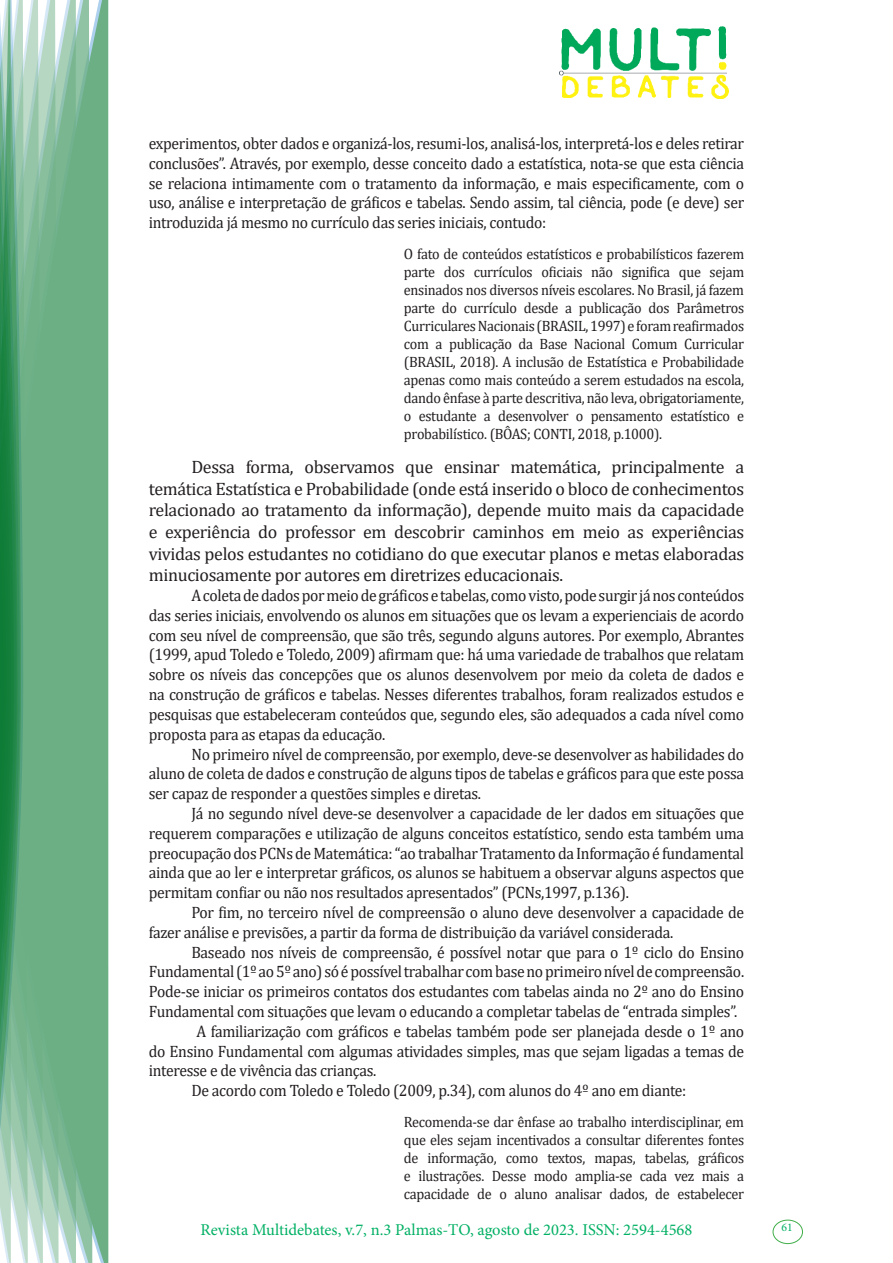
<style>
.page{position:relative;width:893px;height:1263px;background:#fff}
.page>*{position:absolute;margin:0;border:0;box-sizing:border-box;transform-origin:0 0}
.texto{font:18px/21.6px "Cambria";letter-spacing:-.02em;color:#231f20;text-align:justify}
.texto-2{font:16.5px/19.8px "Cambria";letter-spacing:-.02em;color:#231f20;text-align:justify;scale:.95 1}
.t1{font:16.5px "Minion Pro";color:#00b064}
.citacao{font:15px/18px "Cambria";letter-spacing:-.02em;color:#231f20;text-align:justify;scale:.95 1}
.t2{font:11.7px "Minion Pro";color:#00b064}
</style>
<div class="page">
<img style="left:559px;top:26px;width:169px;height:72px">
<div style="left:95px;top:0;width:14px;height:1263px;background:#6caf84"></div>
<svg style="left:79px;top:0;width:16px;height:1263px;background:#71b289"></svg>
<svg style="left:62px;top:0;width:17px;height:1263px;background:#75b48c"></svg>
<svg style="left:45px;top:0;width:17px;height:1263px;background:#7cb792"></svg>
<svg style="left:30px;top:0;width:15px;height:1263px;background:#80ba96"></svg>
<svg style="left:0;top:0;width:30px;height:1263px;background:#61a97f"></svg>
<div style="left:772px;top:1219px;width:31px;height:25px;border:1px solid #40ae49;border-radius:50%"></div>
<p class="texto-2" style="left:149px;top:133px;width:628px">experimentos, obter dados e organizá-los, resumi-los, analisá-los, interpretá-los e deles retirar conclusões”. Através, por exemplo, desse conceito dado a estatística, nota-se que esta ciência se relaciona intimamente com o tratamento da informação, e mais especificamente, com o uso, análise e interpretação de gráficos e tabelas. Sendo assim, tal ciência, pode (e deve) ser introduzida já mesmo no currículo das series iniciais, contudo:</p>
<p class="citacao" style="left:404px;top:245px;width:360px">O fato de conteúdos estatísticos e probabilísticos fazerem parte dos currículos oficiais não significa que sejam ensinados nos diversos níveis escolares. No Brasil, já fazem parte do currículo desde a publicação dos Parâmetros Curriculares Nacionais (BRASIL, 1997) e foram reafirmados com a publicação da Base Nacional Comum Curricular (BRASIL, 2018). A inclusão de Estatística e Probabilidade apenas como mais conteúdo a serem estudados na escola, dando ênfase à parte descritiva, não leva, obrigatoriamente, o estudante a desenvolver o pensamento estatístico e probabilístico. (BÔAS; CONTI, 2018, p.1000).</p>
<p class="texto" style="left:149px;top:456px;width:597px;text-indent:43px">Dessa forma, observamos que ensinar matemática, principalmente a temática Estatística e Probabilidade (onde está inserido o bloco de conhecimentos relacionado ao tratamento da informação), depende muito mais da capacidade e experiência do professor em descobrir caminhos em meio as experiências vividas pelos estudantes no cotidiano do que executar planos e metas elaboradas minuciosamente por autores em diretrizes educacionais.</p>
<p class="texto-2" style="left:149px;top:585px;width:628px;text-indent:43px">A coleta de dados por meio de gráficos e tabelas, como visto, pode surgir já nos conteúdos das series iniciais, envolvendo os alunos em situações que os levam a experienciais de acordo com seu nível de compreensão, que são três, segundo alguns autores. Por exemplo, Abrantes (1999, apud Toledo e Toledo, 2009) afirmam que: há uma variedade de trabalhos que relatam sobre os níveis das concepções que os alunos desenvolvem por meio da coleta de dados e na construção de gráficos e tabelas. Nesses diferentes trabalhos, foram realizados estudos e pesquisas que estabeleceram conteúdos que, segundo eles, são adequados a cada nível como proposta para as etapas da educação.</p>
<p class="texto-2" style="left:149px;top:744px;width:628px;text-indent:43px">No primeiro nível de compreensão, por exemplo, deve-se desenvolver as habilidades do aluno de coleta de dados e construção de alguns tipos de tabelas e gráficos para que este possa ser capaz de responder a questões simples e diretas.</p>
<p class="texto-2" style="left:149px;top:803px;width:628px;text-indent:43px">Já no segundo nível deve-se desenvolver a capacidade de ler dados em situações que requerem comparações e utilização de alguns conceitos estatístico, sendo esta também uma preocupação dos PCNs de Matemática: “ao trabalhar Tratamento da Informação é fundamental ainda que ao ler e interpretar gráficos, os alunos se habituem a observar alguns aspectos que permitam confiar ou não nos resultados apresentados” (PCNs,1997, p.136).</p>
<p class="texto-2" style="left:149px;top:902px;width:628px;text-indent:43px">Por fim, no terceiro nível de compreensão o aluno deve desenvolver a capacidade de fazer análise e previsões, a partir da forma de distribuição da variável considerada.</p>
<p class="texto-2" style="left:149px;top:942px;width:628px;text-indent:43px">Baseado nos níveis de compreensão, é possível notar que para o 1º ciclo do Ensino Fundamental (1º ao 5º ano) só é possível trabalhar com base no primeiro nível de compreensão.<br>Pode-se iniciar os primeiros contatos dos estudantes com tabelas ainda no 2º ano do Ensino Fundamental com situações que levam o educando a completar tabelas de “entrada simples”.</p>
<p class="texto-2" style="left:149px;top:1021px;width:628px;text-indent:48px">A familiarização com gráficos e tabelas também pode ser planejada desde o 1º ano do Ensino Fundamental com algumas atividades simples, mas que sejam ligadas a temas de interesse e de vivência das crianças.</p>
<p class="texto-2" style="left:191px;top:1080px;width:523px">De acordo com Toledo e Toledo (2009, p.34), com alunos do 4º ano em diante:</p>
<p class="citacao" style="left:404px;top:1113px;width:360px">Recomenda-se dar ênfase ao trabalho interdisciplinar, em que eles sejam incentivados a consultar diferentes fontes de informação, como textos, mapas, tabelas, gráficos e ilustrações. Desse modo amplia-se cada vez mais a capacidade de o aluno analisar dados, de estabelecer</p>
<p class="t1" style="left:200px;top:1218px;width:493px">Revista Multidebates, v.7, n.3 Palmas-TO, agosto de 2023. ISSN: 2594-4568</p>
<p class="t2" style="left:781px;top:1219px;width:13px">61</p>
</div>
